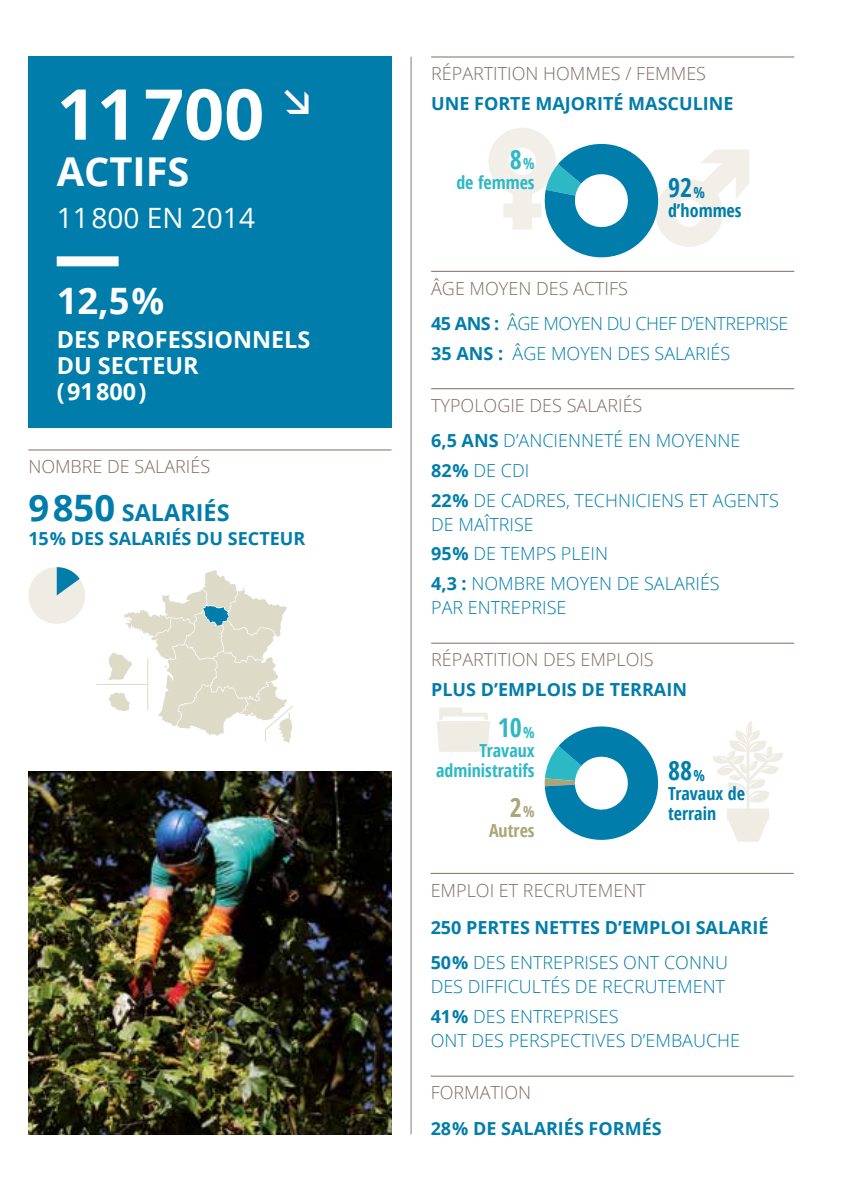
<style>
.page{position:relative;width:851px;height:1191px;background:#fff}
.page>*{position:absolute;margin:0;border:0;box-sizing:border-box;transform-origin:0 0}
.t1{font:700 70.2px "Open Sans";color:#fff}
.t2{font:700 39.8px "Open Sans";color:#fff}
.t3{font:700 36.4px "Open Sans";color:#fff}
.t4{font:28px "Open Sans";color:#fff}
.t5{font:700 26px "Open Sans Condensed";color:#007daa}
.t6{font:700 26px "Open Sans Condensed";color:#2db8c5}
.t7{font:700 26px "Open Sans Condensed";color:#aba577}
.t8{font:700 23.4px/26px "Open Sans";color:#fff}
.t9{font:700 23.4px "Open Sans";color:#007daa}
.t10{font:300 18px/29.6px "Open Sans";color:#007daa}
.t11{font:700 18px/35.4px "Open Sans";color:#007daa}
.t12{font:300 18px "Open Sans";color:#806b66}
.t13{font:300 18px/35.4px "Open Sans";letter-spacing:-.03em;color:#007daa}
.t14{font:700 18px/20px "Open Sans Condensed";color:#2db8c5;text-align:right}
.t15{font:700 18px/20px "Open Sans Condensed";color:#007daa}
.t16{font:700 18px "Open Sans Condensed";color:#aba577}
.s1{font-size:36.4px}
.s2{font-size:15.2px}
.s3{color:#806b66}
.s4{font-weight:700}
.s5{font-weight:300}
</style>
<div class="page">
<svg style="left:713px;top:721px;width:70px;height:120px"></svg>
<svg style="left:437px;top:707px;width:53px;height:45px"></svg>
<div style="left:28px;top:57px;width:363px;height:371px;background:#007daa"></div>
<div style="left:57px;top:256px;width:62px;height:10px;background:#fff"></div>
<hr style="left:28px;top:449px;width:363px;height:1px;background:#806b66">
<hr style="left:410px;top:57px;width:1px;height:1077px;background:#867b77">
<hr style="left:431px;top:56px;width:363px;height:1px;background:#806b66">
<hr style="left:431px;top:271px;width:363px;height:1px;background:#806b66">
<hr style="left:431px;top:388px;width:363px;height:1px;background:#806b66">
<hr style="left:431px;top:642px;width:363px;height:1px;background:#806b66">
<hr style="left:430px;top:873px;width:363px;height:1px;background:#806b66">
<hr style="left:430px;top:1075px;width:363px;height:1px;background:#806b66">
<svg style="left:108px;top:570px;width:185px;height:173px"></svg>
<hr style="left:96px;top:684px;width:52px;height:1px;background:#dedac8">
<hr style="left:147px;top:658px;width:1px;height:52px;background:#dedac8">
<svg style="left:28px;top:567px;width:57px;height:57px"></svg>
<svg style="left:488px;top:128px;width:261px;height:130px"></svg>
<svg style="left:544px;top:726px;width:115px;height:114px"></svg>
<img style="left:28px;top:771px;width:363px;height:363px">
<h1 class="t1" style="left:57px;top:65px;width:209px">11700</h1>
<h2 class="t2" style="left:57px;top:144px;width:134px">ACTIFS</h2>
<h3 class="t4" style="left:57px;top:199px;width:200px">11800 EN 2014</h3>
<h3 class="t3" style="left:57px;top:275px;width:109px">12,5%</h3>
<p class="t8" style="left:57px;top:325px;width:255px">DES PROFESSIONNELS<br>DU SECTEUR<br>(91800)</p>
<p class="t12" style="left:28px;top:454px;width:183px">NOMBRE DE SALARIÉS</p>
<p class="t9" style="left:28px;top:496px;width:203px"><span class="s1">9850</span> SALARIÉS</p>
<p class="t11" style="left:28px;top:520px;width:278px">15% DES SALARIÉS DU SECTEUR</p>
<p class="t12" style="left:431px;top:61px;width:276px">RÉPARTITION HOMMES / FEMMES</p>
<p class="t11" style="left:431px;top:85px;width:304px">UNE FORTE MAJORITÉ MASCULINE</p>
<h3 class="t6" style="left:509px;top:141px;width:26px">8<span class="s2">%</span></h3>
<p class="t14" style="left:456px;top:172px;width:80px">de femmes</p>
<h3 class="t5" style="left:668px;top:170px;width:38px">92<span class="s2">%</span></h3>
<p class="t15" style="left:668px;top:200px;width:75px">d’hommes</p>
<p class="t13" style="left:431px;top:270px;width:359px"><span class="s3">ÂGE MOYEN DES ACTIFS<br></span><span class="s4">45 ANS :</span> ÂGE MOYEN DU CHEF D’ENTREPRISE</p>
<p class="t10" style="left:431px;top:338px;width:300px"><span class="s4">35 ANS :</span> ÂGE MOYEN DES SALARIÉS</p>
<p class="t10" style="left:431px;top:387px;width:310px;line-height:35.4px"><span class="s3">TYPOLOGIE DES SALARIÉS<br></span><span class="s4">6,5 ANS</span> D’ANCIENNETÉ EN MOYENNE</p>
<p class="t10" style="left:431px;top:455px;width:349px"><span class="s4">82%</span> DE CDI<br><span class="s4">22%</span> DE CADRES, TECHNICIENS ET AGENTS</p>
<p class="t10" style="left:431px;top:509px;width:290px">DE MAÎTRISE<br><span class="s4">95%</span> DE TEMPS PLEIN<br><span class="s4">4,3 :</span> NOMBRE MOYEN DE SALARIÉS</p>
<p class="t10" style="left:431px;top:592px;width:137px">PAR ENTREPRISE</p>
<p class="t12" style="left:431px;top:647px;width:224px">RÉPARTITION DES EMPLOIS</p>
<p class="t11" style="left:431px;top:671px;width:257px">PLUS D’EMPLOIS DE TERRAIN</p>
<h3 class="t6" style="left:497px;top:709px;width:38px">10<span class="s2">%</span></h3>
<p class="t14" style="left:436px;top:740px;width:100px">Travaux administratifs</p>
<h3 class="t7" style="left:509px;top:789px;width:26px">2<span class="s2">%</span></h3>
<p class="t16" style="left:489px;top:817px;width:47px">Autres</p>
<h3 class="t5" style="left:668px;top:752px;width:38px">88<span class="s2">%</span></h3>
<p class="t15" style="left:668px;top:783px;width:78px">Travaux de terrain</p>
<p class="t12" style="left:430px;top:877px;width:216px">EMPLOI ET RECRUTEMENT</p>
<p class="t11" style="left:430px;top:909px;width:339px">250 PERTES NETTES D’EMPLOI SALARIÉ<br>50% <span class="s5">DES ENTREPRISES ONT CONNU</span></p>
<p class="t10" style="left:430px;top:971px;width:296px">DES DIFFICULTÉS DE RECRUTEMENT<br><span class="s4">41%</span> DES ENTREPRISES</p>
<p class="t10" style="left:430px;top:1025px;width:311px">ONT DES PERSPECTIVES D’EMBAUCHE</p>
<p class="t12" style="left:430px;top:1080px;width:102px">FORMATION</p>
<p class="t11" style="left:430px;top:1110px;width:232px">28% DE SALARIÉS FORMÉS</p>
</div>
